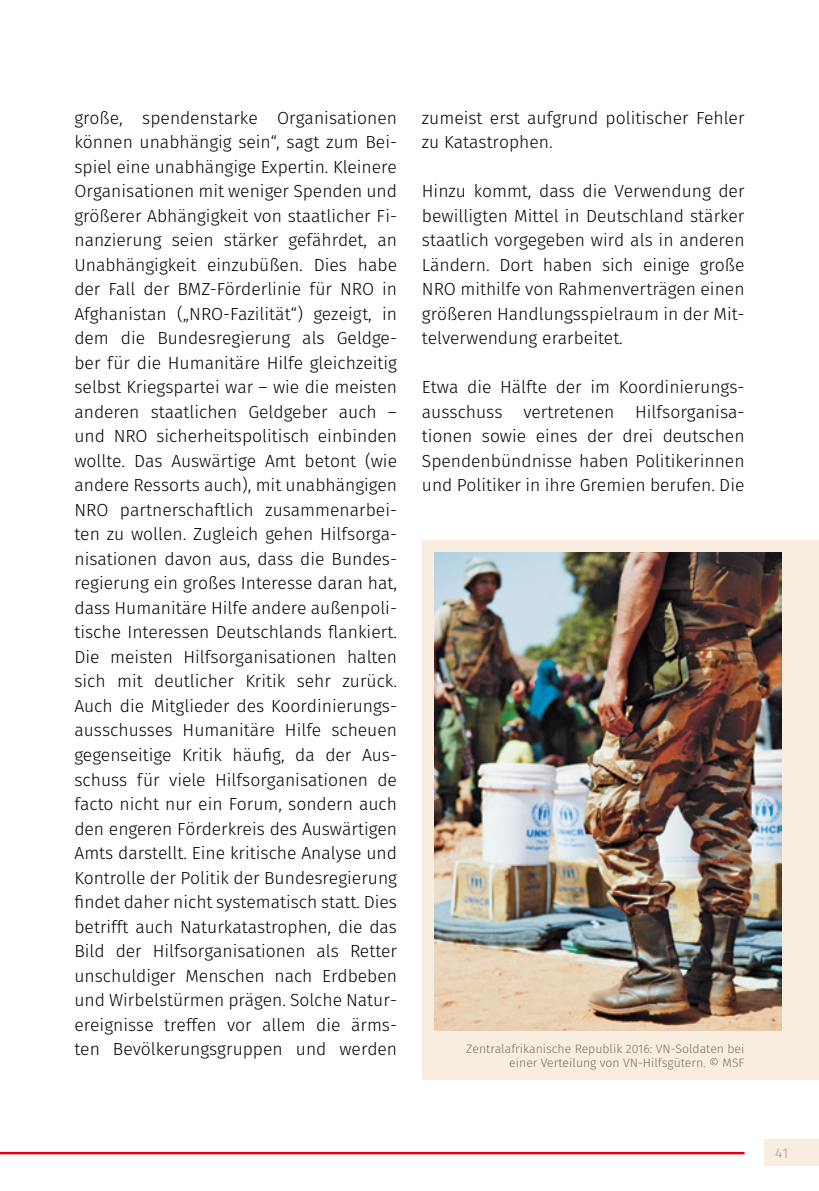
<style>
.page{position:relative;width:819px;height:1191px;background:#fff}
.page>*{position:absolute;margin:0;border:0;box-sizing:border-box;transform-origin:0 0}
.t1{font:300 17.5px/24.5px "Fira Sans";color:#000;text-align:justify}
.t2{font:300 14px "Fira Sans";color:#a3978e}
.t3{font:300 12.25px/14.7px "Fira Sans";color:#7b6e68;text-align:right}
</style>
<div class="page">
<hr style="left:0;top:1151px;width:744px;height:3px;background:#e3000f">
<div style="left:764px;top:1138px;width:55px;height:27px;background:#f9ede0"></div>
<div style="left:422px;top:540px;width:397px;height:539px;background:#f9ede0"></div>
<img style="left:434px;top:552px;width:347px;height:478px">
<p class="t1" style="left:74px;top:107px;width:324px">große, spendenstarke Organisationen können unabhängig sein“, sagt zum Bei&shy;spiel eine unabhängige Expertin. Kleinere Organisationen mit weniger Spenden und größerer Abhängigkeit von staatlicher Fi&shy;nanzierung seien stärker gefährdet, an Unabhängigkeit einzubüßen. Dies habe der Fall der BMZ-Förderlinie für NRO in Afghanistan („NRO-Fazilität“) gezeigt, in dem die Bundesregierung als Geldge&shy;ber für die Humanitäre Hilfe gleichzeitig selbst Kriegspartei war – wie die meisten anderen staatlichen Geldgeber auch – und NRO sicherheitspolitisch einbinden wollte. Das Auswärtige Amt betont (wie andere Ressorts auch), mit unabhängigen NRO partnerschaftlich zusammenarbei&shy;ten zu wollen. Zugleich gehen Hilfsorga&shy;nisationen davon aus, dass die Bundes&shy;regierung ein großes Interesse daran hat, dass Humanitäre Hilfe andere außenpoli&shy;tische Interessen Deutschlands flankiert.<br>Die meisten Hilfsorganisationen halten sich mit deutlicher Kritik sehr zurück.<br>Auch die Mitglieder des Koordinierungs&shy;ausschusses Humanitäre Hilfe scheuen gegenseitige Kritik häufig, da der Aus&shy;schuss für viele Hilfsorganisationen de facto nicht nur ein Forum, sondern auch den engeren Förderkreis des Auswärtigen Amts darstellt. Eine kritische Analyse und Kontrolle der Politik der Bundesregierung findet daher nicht systematisch statt. Dies betrifft auch Naturkatastrophen, die das Bild der Hilfsorganisationen als Retter unschuldiger Menschen nach Erdbeben und Wirbelstürmen prägen. Solche Natur&shy;ereignisse treffen vor allem die ärms&shy;ten Bevölkerungsgruppen und werden</p>
<p class="t1" style="left:422px;top:107px;width:324px">zumeist erst aufgrund politischer Fehler zu Katastrophen.</p>
<p class="t1" style="left:422px;top:180px;width:324px">Hinzu kommt, dass die Verwendung der bewilligten Mittel in Deutschland stärker staatlich vorgegeben wird als in anderen Ländern. Dort haben sich einige große NRO mithilfe von Rahmenverträgen einen größeren Handlungsspielraum in der Mit&shy;telverwendung erarbeitet.</p>
<p class="t1" style="left:422px;top:376px;width:324px">Etwa die Hälfte der im Koordinierungs&shy;ausschuss vertretenen Hilfsorganisa&shy;tionen sowie eines der drei deutschen Spendenbündnisse haben Politikerinnen und Politiker in ihre Gremien berufen. Die</p>
<p class="t3" style="left:466px;top:1042px;width:280px">Zentralafrikanische Republik 2016: VN-Soldaten bei einer Verteilung von VN-Hilfsgütern. © MSF</p>
<p class="t2" style="left:775px;top:1143px;width:15px">41</p>
</div>
